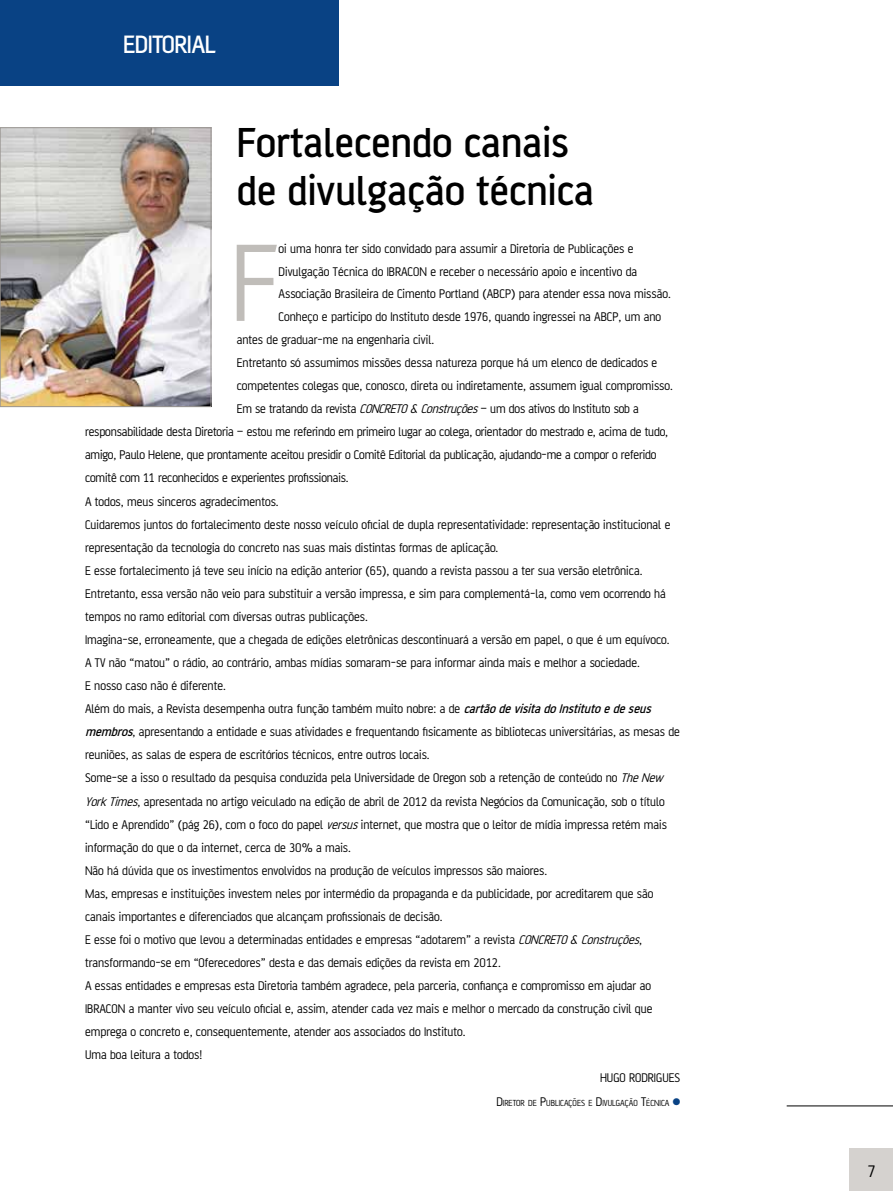
<style>
.page{position:relative;width:893px;height:1191px;background:#fff}
.page>*{position:absolute;margin:0;border:0;box-sizing:border-box;transform-origin:0 0}
.t1{font:118.2px "AF Battersea";color:#c0bdb9}
.t2{font:500 45px/48px "AF Battersea";color:#000}
.t3{font:500 27px "AF Battersea";letter-spacing:-.02em;color:#fff}
.t4{font:18px "AF Battersea";color:#000}
.t5{font:13.5px "AF Battersea";color:#000}
.t6{font:9.45px "AF Battersea";color:#000}
.s1{font-style:italic}
.s2{font-weight:500;font-style:italic}
.s3{font-size:13.5px}
</style>
<div class="page">
<hr style="left:787px;top:1105px;width:106px;height:1px;background:#000">
<div style="left:850px;top:1148px;width:43px;height:43px;background:#d5d2cf"></div>
<div style="left:0;top:0;width:339px;height:85px;background:#094284"></div>
<img style="left:2px;top:129px;width:207px;height:276px">
<div style="left:0;top:127px;width:211px;height:280px;border:1px solid #9a9692"></div>
<h3 class="t3" style="left:123px;top:31px;width:94px">editorial</h3>
<h2 class="t2" style="left:237px;top:118px;width:359px">Fortalecendo canais de divulgação técnica</h2>
<h1 class="t1" style="left:231px;top:220px;width:49px">F</h1>
<p class="t5" style="left:279px;top:242px;width:356px">oi uma honra ter sido convidado para assumir a Diretoria de Publicações e</p>
<p class="t5" style="left:279px;top:264px;width:360px">Divulgação Técnica do IBRACON e receber o necessário apoio e incentivo da</p>
<p class="t5" style="left:279px;top:287px;width:394px">Associação Brasileira de Cimento Portland (ABCP) para atender essa nova missão.</p>
<p class="t5" style="left:279px;top:309px;width:384px">Conheço e participo do Instituto desde 1976, quando ingressei na ABCP, um ano</p>
<p class="t5" style="left:237px;top:332px;width:199px">antes de graduar-me na engenharia civil.</p>
<p class="t5" style="left:237px;top:355px;width:422px">Entretanto só assumimos missões dessa natureza porque há um elenco de dedicados e</p>
<p class="t5" style="left:237px;top:379px;width:438px">competentes colegas que, conosco, direta ou indiretamente, assumem igual compromisso.</p>
<p class="t5" style="left:237px;top:402px;width:404px">Em se tratando da revista <span class="s1">CONCRETO&amp; Construções</span>– um dos ativos do Instituto sob a</p>
<p class="t5" style="left:85px;top:425px;width:585px">responsabilidade desta Diretoria – estou me referindo em primeiro lugar ao colega, orientador do mestrado e, acima de tudo,</p>
<p class="t5" style="left:85px;top:448px;width:573px">amigo, Paulo Helene, que prontamente aceitou presidir o Comitê Editorial da publicação, ajudando-me a compor o referido</p>
<p class="t5" style="left:85px;top:471px;width:265px">comitê com 11 reconhecidos e experientes profissionais.</p>
<p class="t5" style="left:85px;top:494px;width:195px">A todos, meus sinceros agradecimentos.</p>
<p class="t5" style="left:85px;top:517px;width:587px">Cuidaremos juntos do fortalecimento deste nosso veículo oficial de dupla representatividade: representação institucional e</p>
<p class="t5" style="left:85px;top:540px;width:415px">representação da tecnologia do concreto nas suas mais distintas formas de aplicação.</p>
<p class="t5" style="left:85px;top:563px;width:559px">E esse fortalecimento já teve seu início na edição anterior (65), quando a revista passou a ter sua versão eletrônica.</p>
<p class="t5" style="left:85px;top:586px;width:582px">Entretanto, essa versão não veio para substituir a versão impressa, e sim para complementá-la, como vem ocorrendo há</p>
<p class="t5" style="left:85px;top:609px;width:284px">tempos no ramo editorial com diversas outras publicações.</p>
<p class="t5" style="left:85px;top:632px;width:586px">Imagina-se, erroneamente, que a chegada de edições eletrônicas descontinuará a versão em papel, o que é um equívoco.</p>
<p class="t5" style="left:85px;top:655px;width:556px">A TV não “matou” o rádio, ao contrário, ambas mídias somaram-se para informar ainda mais e melhor a sociedade.</p>
<p class="t5" style="left:85px;top:678px;width:142px">E nosso caso não é diferente.</p>
<p class="t5" style="left:85px;top:701px;width:571px">Além do mais, a Revista desempenha outra função também muito nobre: a de <span class="s2">cartãodevisitadoInstitutoedeseus</span></p>
<p class="t5" style="left:85px;top:725px;width:596px"><span class="s2">membros</span>, apresentando a entidade e suas atividades e frequentando fisicamente as bibliotecas universitárias, as mesas de</p>
<p class="t5" style="left:85px;top:748px;width:346px">reuniões, as salas de espera de escritórios técnicos, entre outros locais.</p>
<p class="t5" style="left:85px;top:771px;width:583px">Some-se a isso o resultado da pesquisa conduzida pela Universidade de Oregon sob a retenção de conteúdo no <span class="s1">TheNew</span></p>
<p class="t5" style="left:85px;top:794px;width:581px"><span class="s1">YorkTimes</span>, apresentada no artigo veiculado na edição de abril de 2012 da revista Negócios da Comunicação, sob o título</p>
<p class="t5" style="left:85px;top:817px;width:583px">“Lido e Aprendido” (pág 26), com o foco do papel <span class="s1">versus</span>internet, que mostra que o leitor de mídia impressa retém mais</p>
<p class="t5" style="left:85px;top:840px;width:267px">informação do que o da internet, cerca de 30% a mais.</p>
<p class="t5" style="left:85px;top:863px;width:464px">Não há dúvida que os investimentos envolvidos na produção de veículos impressos são maiores.</p>
<p class="t5" style="left:85px;top:886px;width:570px">Mas, empresas e instituições investem neles por intermédio da propaganda e da publicidade, por acreditarem que são</p>
<p class="t5" style="left:85px;top:909px;width:359px">canais importantes e diferenciados que alcançam profissionais de decisão.</p>
<p class="t5" style="left:85px;top:932px;width:559px">E esse foi o motivo que levou a determinadas entidades e empresas “adotarem” a revista <span class="s1">CONCRETO&amp; Construções</span>,</p>
<p class="t5" style="left:85px;top:955px;width:417px">transformando-se em “Oferecedores” desta e das demais edições da revista em 2012.</p>
<p class="t5" style="left:85px;top:978px;width:567px">A essas entidades e empresas esta Diretoria também agradece, pela parceria, confiança e compromisso em ajudar ao</p>
<p class="t5" style="left:85px;top:1001px;width:569px">IBRACON a manter vivo seu veículo oficial e, assim, atender cada vez mais e melhor o mercado da construção civil que</p>
<p class="t5" style="left:85px;top:1024px;width:382px">emprega o concreto e, consequentemente, atender aos associados do Instituto.</p>
<p class="t5" style="left:85px;top:1048px;width:119px">Uma boa leitura a todos!</p>
<p class="t5" style="left:600px;top:1071px;width:42px">Hugo Rodrigues</p>
<p class="t6" style="left:496px;top:1097px;width:186px"><span class="s3">D</span>IRETOR DE <span class="s3">P</span>UBLICAÇÕES E <span class="s3">D</span>IVULGAÇÃO <span class="s3">T</span>ÉCNICA <sup>●</sup></p>
<h3 class="t4" style="left:867px;top:1161px;width:10px">7</h3>
</div>
